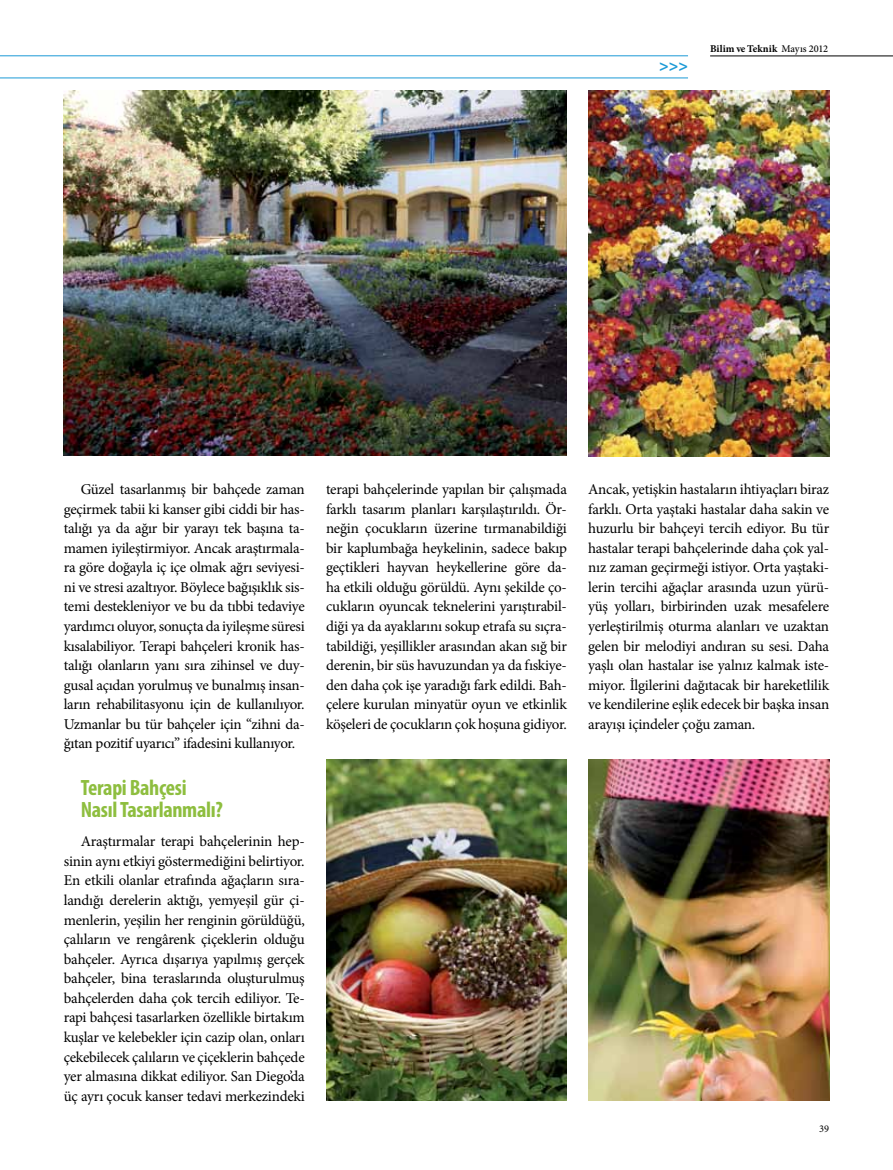
<style>
.page{position:relative;width:893px;height:1170px;background:#fff}
.page>*{position:absolute;margin:0;border:0;box-sizing:border-box;transform-origin:0 0}
.t1{font:700 condensed 22.2px/22.2px "Myriad Pro";letter-spacing:-.015em;color:#8ebe3f}
.t2{font:700 16.2px "Myriad Pro";color:#1c9ad6}
.t3{font:15px/19.5px "Minion Pro";letter-spacing:-.015em;color:#000;text-align:justify}
.t4{font:700 10.35px "Minion Pro";letter-spacing:.005em;color:#000}
.t5{font:10.35px "Minion Pro";color:#000}
.s1{font-weight:500}
</style>
<div class="page">
<hr style="left:0;top:78px;width:688px;height:1px;background:#1c9ad6">
<hr style="left:0;top:56px;width:688px;height:1px;background:#1c9ad6">
<hr style="left:710px;top:56px;width:183px;height:1px;background:#000">
<img style="left:326px;top:759px;width:241px;height:341px">
<img style="left:588px;top:759px;width:241px;height:341px">
<img style="left:588px;top:91px;width:241px;height:365px">
<img style="left:64px;top:91px;width:503px;height:365px">
<p class="t2" style="left:659px;top:55px;width:30px">&gt;&gt;&gt;</p>
<p class="t4" style="left:710px;top:41px;width:120px">Bilim ve Teknik <span class="s1">Mayıs 2012</span></p>
<p class="t3" style="left:64px;top:479px;width:242px;text-indent:17px">Güzel tasarlanmış bir bahçede zaman geçirmek tabii ki kanser gibi ciddi bir has&shy;talığı ya da ağır bir yarayı tek başına ta&shy;mamen iyileştirmiyor. Ancak araştırmala&shy;ra göre doğayla iç içe olmak ağrı seviyesi&shy;ni ve stresi azaltıyor. Böylece bağışıklık sis&shy;temi destekleniyor ve bu da tıbbi tedaviye yardımcı oluyor, sonuçta da iyileşme süresi kısalabiliyor. Terapi bahçeleri kronik has&shy;talığı olanların yanı sıra zihinsel ve duy&shy;gusal açıdan yorulmuş ve bunalmış insan&shy;ların rehabilitasyonu için de kullanılıyor.<br>Uzmanlar bu tür bahçeler için “zihni da&shy;ğıtan pozitif uyarıcı” ifadesini kullanıyor.</p>
<h1 class="t1" style="left:81px;top:775px;width:143px">Terapi Bahçesi<br>Nasıl Tasarlanmalı?</h1>
<p class="t3" style="left:64px;top:831px;width:242px;text-indent:17px">Araştırmalar terapi bahçelerinin hep&shy;sinin aynı etkiyi göstermediğini belirtiyor.<br>En etkili olanlar etrafında ağaçların sıra&shy;landığı derelerin aktığı, yemyeşil gür çi&shy;menlerin, yeşilin her renginin görüldüğü, çalıların ve rengârenk çiçeklerin olduğu bahçeler. Ayrıca dışarıya yapılmış gerçek bahçeler, bina teraslarında oluşturulmuş bahçelerden daha çok tercih ediliyor. Te&shy;rapi bahçesi tasarlarken özellikle birtakım kuşlar ve kelebekler için cazip olan, onları çekebilecek çalıların ve çiçeklerin bahçede yer almasına dikkat ediliyor. San Diego’da üç ayrı çocuk kanser tedavi merkezindeki</p>
<p class="t3" style="left:326px;top:479px;width:242px">terapi bahçelerinde yapılan bir çalışmada farklı tasarım planları karşılaştırıldı. Ör&shy;neğin çocukların üzerine tırmanabildiği bir kaplumbağa heykelinin, sadece bakıp geçtikleri hayvan heykellerine göre da&shy;ha etkili olduğu görüldü. Aynı şekilde ço&shy;cukların oyuncak teknelerini yarıştırabil&shy;diği ya da ayaklarını sokup etrafa su sıçra&shy;tabildiği, yeşillikler arasından akan sığ bir derenin, bir süs havuzundan ya da fıskiye&shy;den daha çok işe yaradığı fark edildi. Bah&shy;çelere kurulan minyatür oyun ve etkinlik köşeleri de çocukların çok hoşuna gidiyor.</p>
<p class="t3" style="left:588px;top:479px;width:242px">Ancak, yetişkin hastaların ihtiyaçları biraz farklı. Orta yaştaki hastalar daha sakin ve huzurlu bir bahçeyi tercih ediyor. Bu tür hastalar terapi bahçelerinde daha çok yal&shy;nız zaman geçirmeği istiyor. Orta yaştaki&shy;lerin tercihi ağaçlar arasında uzun yürü&shy;yüş yolları, birbirinden uzak mesafelere yerleştirilmiş oturma alanları ve uzaktan gelen bir melodiyi andıran su sesi. Daha yaşlı olan hastalar ise yalnız kalmak iste&shy;miyor. İlgilerini dağıtacak bir hareketlilik ve kendilerine eşlik edecek bir başka insan arayışı içindeler çoğu zaman.</p>
<p class="t5" style="left:819px;top:1121px;width:11px">39</p>
</div>
